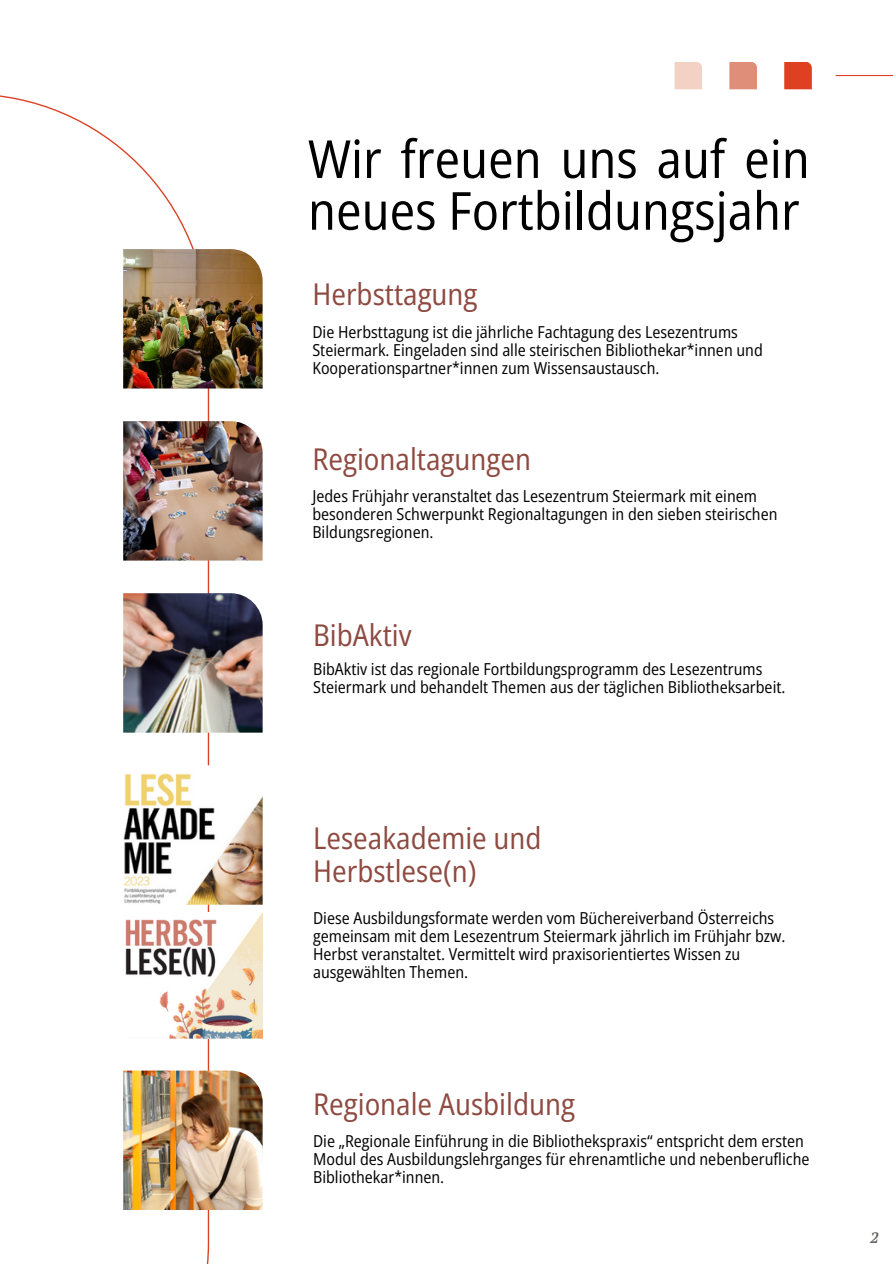
<style>
.page{position:relative;width:893px;height:1264px;background:#fff}
.page>*{position:absolute;margin:0;border:0;box-sizing:border-box;transform-origin:0 0}
.t1{font:semi-condensed 52.5px/51.8px "Open Sans";color:#000}
.t2{font:semi-condensed 30px/32.7px "Open Sans";color:#8e4a41}
.t3{font:semi-condensed 16.5px/18px "Open Sans";color:#000}
.t4{font:italic 700 15px "PT Serif";color:#656865}
</style>
<div class="page">
<svg style="left:0;top:95px;width:209px;height:1168px"></svg>
<img style="left:123px;top:593px;width:139px;height:139px">
<img style="left:123px;top:765px;width:139px;height:139px">
<img style="left:123px;top:912px;width:140px;height:126px">
<img style="left:123px;top:249px;width:139px;height:139px">
<img style="left:123px;top:1070px;width:139px;height:139px">
<img style="left:123px;top:421px;width:139px;height:139px">
<hr style="left:836px;top:75px;width:56px;height:1px;background:#db4224">
<svg style="left:784px;top:62px;width:27px;height:27px"></svg>
<svg style="left:729px;top:62px;width:28px;height:27px"></svg>
<svg style="left:674px;top:62px;width:28px;height:27px"></svg>
<p class="t1" style="left:308px;top:132px;width:503px">Wir freuen uns auf ein neues Fortbildungsjahr</p>
<p class="t2" style="left:312px;top:277px;width:167px">Herbsttagung</p>
<p class="t3" style="left:312px;top:322px;width:452px">Die Herbsttagung ist die jährliche Fachtagung des Lesezentrums<br>Steiermark. Eingeladen sind alle steirischen Bibliothekar*innen und<br>Kooperationspartner*innen zum Wissensaustausch.</p>
<p class="t2" style="left:312px;top:442px;width:220px">Regionaltagungen</p>
<h2 class="t3" style="left:312px;top:487px;width:466px">Jedes Frühjahr veranstaltet das Lesezentrum Steiermark mit einem besonderen Schwerpunkt Regionaltagungen in den sieben steirischen<br>Bildungsregionen.</h2>
<p class="t2" style="left:313px;top:617px;width:100px">BibAktiv</p>
<h2 class="t3" style="left:313px;top:659px;width:474px">BibAktiv ist das regionale Fortbildungsprogramm des Lesezentrums<br>Steiermark und behandelt Themen aus der täglichen Bibliotheksarbeit.</h2>
<p class="t2" style="left:313px;top:821px;width:230px">Leseakademie und<br>Herbstlese(n)</p>
<h2 class="t3" style="left:313px;top:908px;width:474px">Diese Ausbildungsformate werden vom Büchereiverband Österreichs gemeinsam mit dem Lesezentrum Steiermark jährlich im Frühjahr bzw.<br>Herbst veranstaltet. Vermittelt wird praxisorientiertes Wissen zu ausgewählten Themen.</h2>
<h2 class="t2" style="left:313px;top:1087px;width:263px">Regionale Ausbildung</h2>
<p class="t3" style="left:313px;top:1132px;width:498px">Die „Regionale Einführung in die Bibliothekspraxis“ entspricht dem ersten<br>Modul des Ausbildungslehrganges für ehrenamtliche und nebenberufliche<br>Bibliothekar*innen.</p>
<p class="t4" style="left:870px;top:1227px;width:10px">2</p>
</div>
